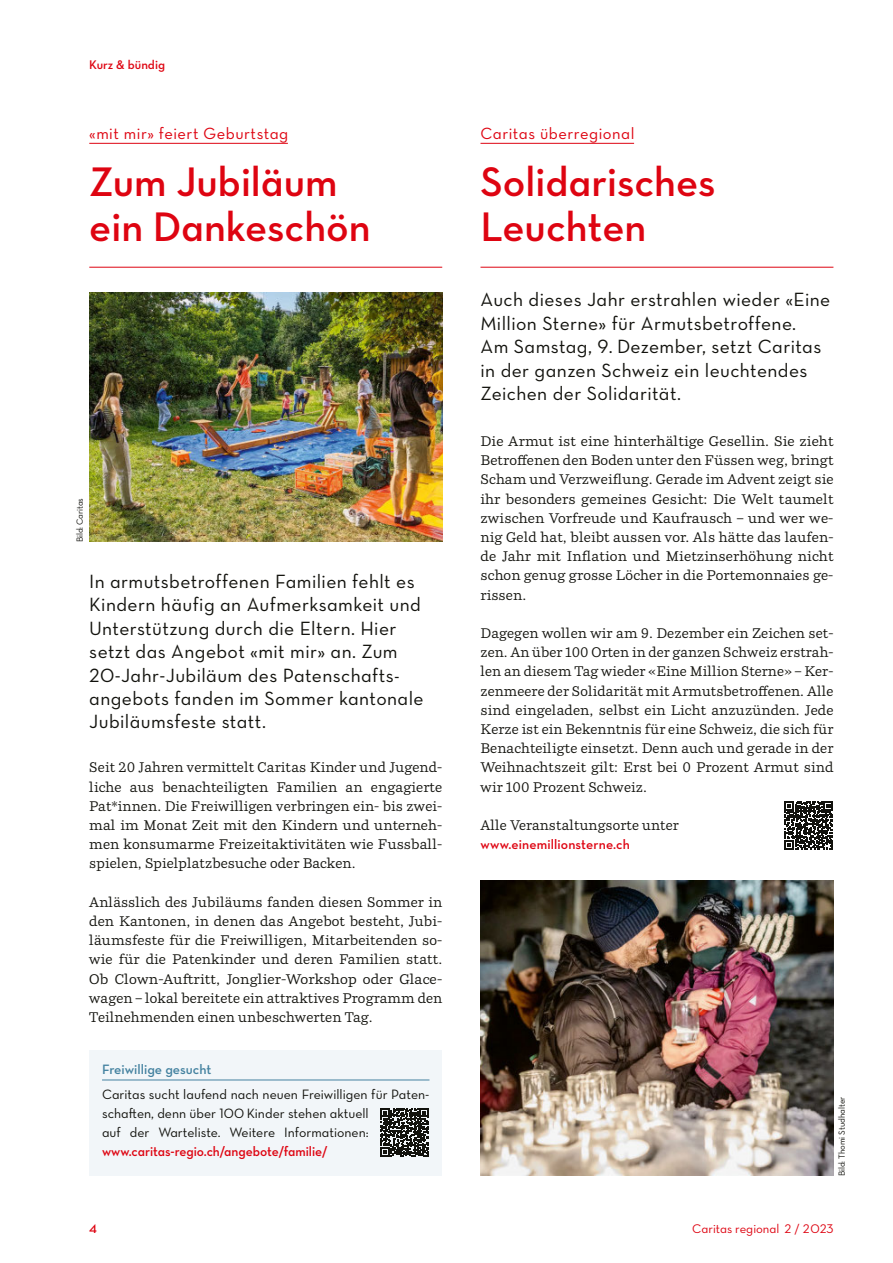
<style>
.page{position:relative;width:893px;height:1263px;background:#fff}
.page>*{position:absolute;margin:0;border:0;box-sizing:border-box;transform-origin:0 0}
.t1{font:42px/45px "Neutraface Text Demi Alt";color:#de0411}
.t2{font:19.5px/23.4px "Neutraface Text Book Alt";letter-spacing:.02em;color:#12120d}
.t3{font:16.5px "Neutraface Text Book Alt";letter-spacing:.03em;color:#de0411}
.t4{font:13.8px/19.2px "Parry Pro";letter-spacing:.01em;color:#12120d;text-align:justify}
.t5{font:13.8px/19.2px "Neutraface Text Book Alt";color:#12120d}
.t6{font:13.8px "Neutraface Text Demi Alt";letter-spacing:-.005em;color:#de0411}
.t7{font:13.8px "Neutraface Text Demi Alt";color:#4482a0}
.t8{font:12.75px "Neutraface Text Book Alt";color:#de0411}
.t9{font:12.75px "Neutraface Text Demi Alt";color:#de0411}
.t10{font:9px "Neutraface Text Book Alt";letter-spacing:-.01em;color:#12120d}
</style>
<div class="page">
<hr style="left:89px;top:143px;width:199px;height:1px;background:#de0411">
<hr style="left:89px;top:267px;width:353px;height:1px;background:#de0411">
<hr style="left:480px;top:143px;width:154px;height:1px;background:#de0411">
<hr style="left:480px;top:267px;width:353px;height:1px;background:#de0411">
<img style="left:480px;top:881px;width:353px;height:294px">
<div style="left:89px;top:1050px;width:353px;height:125px;background:#f2f6f9"></div>
<hr style="left:102px;top:1079px;width:327px;height:1px;background:#4482a0">
<img style="left:89px;top:292px;width:353px;height:250px">
<svg style="left:380px;top:1108px;width:49px;height:48px"></svg>
<svg style="left:785px;top:801px;width:48px;height:48px"></svg>
<p class="t9" style="left:89px;top:57px;width:77px">Kurz &amp; bündig</p>
<p class="t3" style="left:89px;top:123px;width:201px">«mit mir» feiert Geburtstag</p>
<h1 class="t1" style="left:89px;top:159px;width:283px">Zum Jubiläum ein Dankeschön</h1>
<p class="t10" style="left:74px;top:542px;width:46px;rotate:-90deg">Bild: Caritas</p>
<p class="t2" style="left:89px;top:569px;width:336px">In armutsbetroffenen Familien fehlt es Kindern häufig an Aufmerksamkeit und Unterstützung durch die Eltern. Hier setzt das Angebot «mit mir» an. Zum 20-Jahr-Jubiläum des Patenschafts&shy;angebots fanden im Sommer kantonale Jubiläumsfeste statt.</p>
<p class="t4" style="left:89px;top:758px;width:354px">Seit 20 Jahren vermittelt Caritas Kinder und Jugend&shy;liche aus benachteiligten Familien an engagierte Pat*innen. Die Freiwilligen verbringen ein- bis zwei&shy;mal im Monat Zeit mit den Kindern und unterneh&shy;men konsumarme Freizeitaktivitäten wie Fussball&shy;spielen, Spielplatzbesuche oder Backen.</p>
<p class="t4" style="left:89px;top:892px;width:354px">Anlässlich des Jubiläums fanden diesen Sommer in den Kantonen, in denen das Angebot besteht, Jubi&shy;läumsfeste für die Freiwilligen, Mitarbeitenden so&shy;wie für die Patenkinder und deren Familien statt.<br>Ob Clown-Auftritt, Jonglier-Workshop oder Glace&shy;wagen – lokal bereitete ein attraktives Programm den Teilnehmenden einen unbeschwerten Tag.</p>
<p class="t7" style="left:102px;top:1060px;width:111px">Freiwillige gesucht</p>
<p class="t5" style="left:102px;top:1084px;width:329px">Caritas sucht laufend nach neuen Freiwilligen für Paten&shy;schaften, denn über 100 Kinder stehen aktuell<br>auf der Warteliste. Weitere Informationen:</p>
<p class="t6" style="left:102px;top:1143px;width:227px">www.caritas-regio.ch/angebote/familie/</p>
<p class="t3" style="left:480px;top:123px;width:156px">Caritas überregional</p>
<h1 class="t1" style="left:480px;top:159px;width:237px">Solidarisches<br>Leuchten</h1>
<h2 class="t2" style="left:480px;top:288px;width:351px">Auch dieses Jahr erstrahlen wieder «Eine Million Sterne» für Armutsbetroffene.<br>Am Samstag, 9. Dezember, setzt Caritas in der ganzen Schweiz ein leuchtendes Zeichen der Solidarität.</h2>
<p class="t4" style="left:480px;top:431px;width:354px">Die Armut ist eine hinterhältige Gesellin. Sie zieht Betroffenen den Boden unter den Füssen weg, bringt Scham und Verzweiflung. Gerade im Advent zeigt sie ihr besonders gemeines Gesicht: Die Welt taumelt zwischen Vorfreude und Kaufrausch – und wer we&shy;nig Geld hat, bleibt aussen vor. Als hätte das laufen&shy;de Jahr mit Inflation und Mietzinserhöhung nicht schon genug grosse Löcher in die Portemonnaies ge&shy;rissen.</p>
<p class="t4" style="left:480px;top:623px;width:354px">Dagegen wollen wir am 9. Dezember ein Zeichen set&shy;zen. An über 100 Orten in der ganzen Schweiz erstrah&shy;len an diesem Tag wieder «Eine Million Sterne» – Ker&shy;zenmeere der Solidarität mit Armutsbetroffenen. Alle sind eingeladen, selbst ein Licht anzuzünden. Jede Kerze ist ein Bekenntnis für eine Schweiz, die sich für Benachteiligte einsetzt. Denn auch und gerade in der Weihnachtszeit gilt: Erst bei 0 Prozent Armut sind wir 100 Prozent Schweiz.</p>
<p class="t4" style="left:480px;top:815px;width:200px">Alle Veranstaltungsorte unter</p>
<p class="t6" style="left:480px;top:836px;width:151px">www.einemillionsterne.ch</p>
<p class="t10" style="left:836px;top:1176px;width:81px;rotate:-90deg">Bild: Thomi Studhalter</p>
<p class="t9" style="left:89px;top:1221px;width:9px">4</p>
<p class="t8" style="left:692px;top:1221px;width:143px">Caritas regional 2 / 2023</p>
</div>
